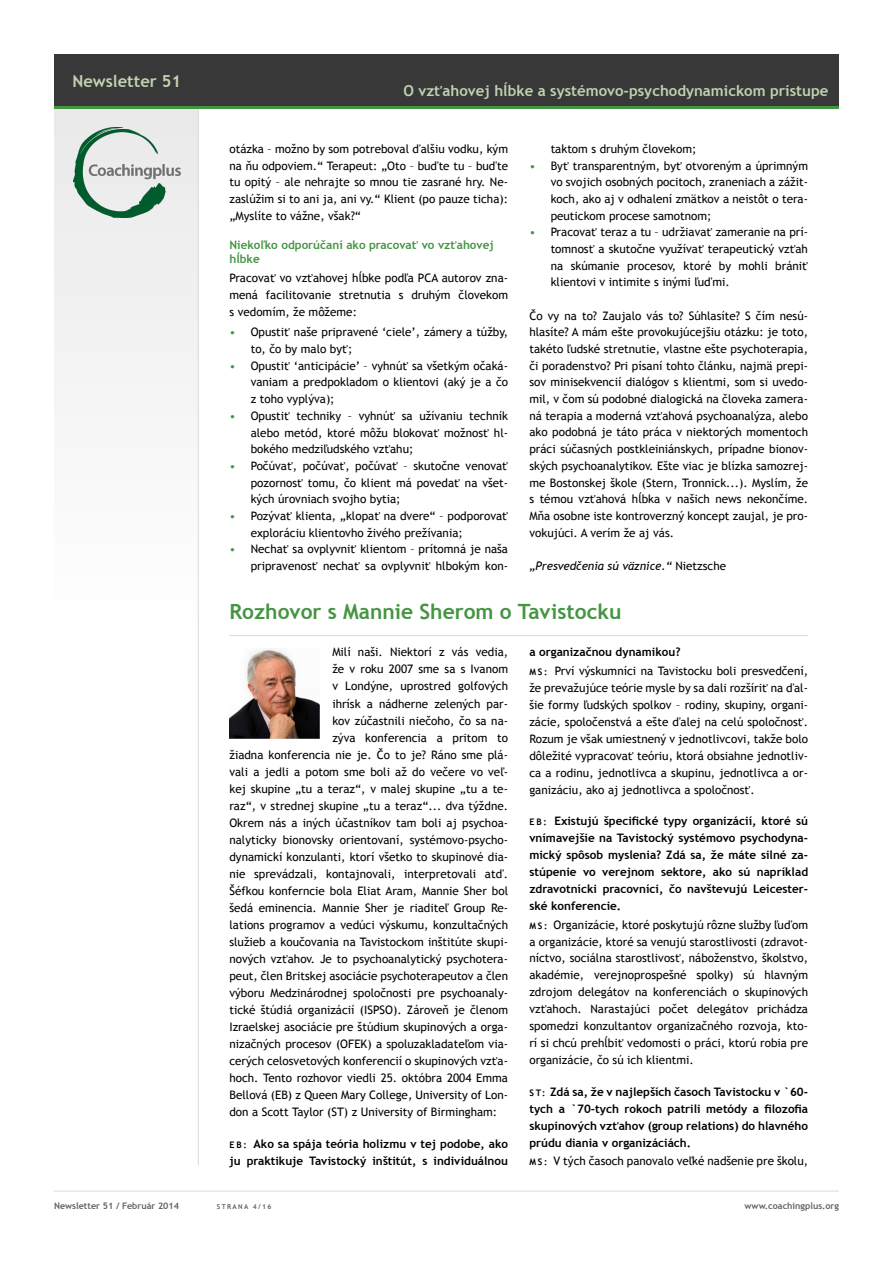
<style>
.page{position:relative;width:893px;height:1263px;background:#fff}
.page>*{position:absolute;margin:0;border:0;box-sizing:border-box;transform-origin:0 0}
.t1{font:700 21px "Trebuchet MS";color:#449542}
.t2{font:700 16.5px "Trebuchet MS";color:#c0d2b0}
.t3{font:700 15px "Trebuchet MS";color:#c0d2b0}
.t4{font:11.7px/16.6px "Trebuchet MS";color:#000;text-align:justify}
.t5{font:700 11.7px/17px "Trebuchet MS";color:#000;text-align:justify}
.t6{font:700 11.7px/14.2px "Trebuchet MS";color:#449542}
.t7{font:italic 11.7px "Trebuchet MS";color:#000}
.t8{font:700 9px "Trebuchet MS";color:#636362}
.t9{font:700 6.75px "Trebuchet MS";letter-spacing:.2em;color:#636362}
.s1{color:#449542}
.s2{font-style:normal}
.s3{font-size:9px}
.s4{font-weight:700}
.s5{font-weight:700;font-size:9px}
</style>
<div class="page">
<div style="left:54px;top:106px;width:145px;height:525px;background:#f5f5f5"></div>
<hr style="left:54px;top:1191px;width:785px;height:1px;background:#dadad9">
<hr style="left:198px;top:108px;width:1px;height:1057px;background:#dadad9">
<div style="left:54px;top:54px;width:785px;height:53px;background:#383838"></div>
<hr style="left:54px;top:106px;width:785px;height:3px;background:#449542">
<img style="left:74px;top:127px;width:106px;height:91px">
<hr style="left:229px;top:635px;width:579px;height:1px;background:#dadad9">
<img style="left:229px;top:649px;width:91px;height:89px">
<h2 class="t2" style="left:72px;top:70px;width:110px">Newsletter 51</h2>
<p class="t3" style="left:403px;top:81px;width:426px">O vzťahovej hĺbke a systémovo-psychodynamickom prístupe</p>
<p class="t4" style="left:229px;top:141px;width:280px">otázka – možno by som potreboval ďalšiu vodku, kým na ňu odpoviem.“ Terapeut: „Oto – buďte tu – buďte tu opitý – ale nehrajte so mnou tie zasrané hry. Ne&shy;zaslúžim si to ani ja, ani vy.“ Klient (po pauze ticha): „Myslíte to vážne, však?“</p>
<p class="t6" style="left:229px;top:237px;width:266px">Niekoľko odporúčaní ako pracovať vo vzťahovej hĺbke</p>
<p class="t4" style="left:229px;top:270px;width:280px">Pracovať vo vzťahovej hĺbke podľa PCA autorov zna&shy;mená facilitovanie stretnutia s druhým človekom s vedomím, že môžeme:</p>
<p class="t4" style="left:251px;top:324px;width:259px;text-indent:-21px"><span class="s1">•</span> Opustiť naše pripravené ‘ciele’, zámery a túžby, to, čo by malo byť;</p>
<p class="t4" style="left:251px;top:357px;width:259px;text-indent:-21px"><span class="s1">•</span> Opustiť ‘anticipácie’ – vyhnúť sa všetkým očaká&shy;vaniam a predpokladom o klientovi (aký je a čo z toho vyplýva);</p>
<p class="t4" style="left:251px;top:407px;width:259px;text-indent:-21px"><span class="s1">•</span> Opustiť techniky – vyhnúť sa užívaniu techník alebo metód, ktoré môžu blokovať možnosť hl&shy;bokého medziľudského vzťahu;</p>
<p class="t4" style="left:251px;top:457px;width:259px;text-indent:-21px"><span class="s1">•</span> Počúvať, počúvať, počúvať – skutočne venovať pozornosť tomu, čo klient má povedať na všet&shy;kých úrovniach svojho bytia;</p>
<p class="t4" style="left:251px;top:507px;width:259px;text-indent:-21px"><span class="s1">•</span> Pozývať klienta, „klopať na dvere“ – podporovať exploráciu klientovho živého prežívania;</p>
<p class="t4" style="left:229px;top:541px;width:280px;text-align:right"><span class="s1">•</span> Nechať sa ovplyvniť klientom – prítomná je naša pripravenosť nechať sa ovplyvniť hlbokým kon-</p>
<p class="t4" style="left:551px;top:141px;width:147px">taktom s druhým človekom;</p>
<p class="t4" style="left:551px;top:157px;width:259px;text-indent:-21px"><span class="s1">•</span> Byť transparentným, byť otvoreným a úprimným vo svojich osobných pocitoch, zraneniach a zážit&shy;koch, ako aj v odhalení zmätkov a neistôt o tera&shy;peutickom procese samotnom;</p>
<p class="t4" style="left:551px;top:224px;width:259px;text-indent:-21px"><span class="s1">•</span> Pracovať teraz a tu – udržiavať zameranie na prí&shy;tomnosť a skutočne využívať terapeutický vzťah na skúmanie procesov, ktoré by mohli brániť klientovi v intimite s inými ľuďmi.</p>
<p class="t4" style="left:529px;top:307px;width:280px">Čo vy na to? Zaujalo vás to? Súhlasíte? S čím nesú&shy;hlasíte? A mám ešte provokujúcejšiu otázku: je toto, takéto ľudské stretnutie, vlastne ešte psychoterapia, či poradenstvo? Pri písaní tohto článku, najmä prepi&shy;sov minisekvencií dialógov s klientmi, som si uvedo&shy;mil, v čom sú podobné dialogická na človeka zamera&shy;ná terapia a moderná vzťahová psychoanalýza, alebo ako podobná je táto práca v niektorých momentoch práci súčasných postkleiniánskych, prípadne bionov&shy;ských psychoanalytikov. Ešte viac je blízka samozrej&shy;me Bostonskej škole (Stern, Tronnick...). Myslím, že s témou vzťahová hĺbka v našich news nekončíme.<br>Mňa osobne iste kontroverzný koncept zaujal, je pro&shy;vokujúci. A verím že aj vás.</p>
<p class="t7" style="left:529px;top:559px;width:198px">„Presvedčenia sú väznice.“ <span class="s2">Nietzsche</span></p>
<h1 class="t1" style="left:229px;top:598px;width:393px">Rozhovor s Mannie Sherom o Tavistocku</h1>
<p class="t4" style="left:332px;top:644px;width:177px">Milí naši. Niektorí z vás vedia,</p>
<p class="t4" style="left:332px;top:661px;width:177px">že v roku 2007 sme sa s Ivanom</p>
<p class="t4" style="left:332px;top:678px;width:177px">v Londýne, uprostred golfových</p>
<p class="t4" style="left:332px;top:695px;width:177px">ihrísk a nádherne zelených par-</p>
<p class="t4" style="left:332px;top:712px;width:177px">kov zúčastnili niečoho, čo sa na-</p>
<p class="t4" style="left:332px;top:729px;width:177px">zýva konferencia a pritom to</p>
<p class="t4" style="left:229px;top:746px;width:280px">žiadna konferencia nie je. Čo to je? Ráno sme plá-</p>
<p class="t4" style="left:229px;top:763px;width:280px">vali a jedli a potom sme boli až do večere vo veľ-</p>
<p class="t4" style="left:229px;top:780px;width:280px">kej skupine „tu a teraz“, v malej skupine „tu a te-</p>
<p class="t4" style="left:229px;top:797px;width:280px">raz“, v strednej skupine „tu a teraz“... dva týždne.</p>
<p class="t4" style="left:229px;top:814px;width:280px">Okrem nás a iných účastníkov tam boli aj psychoa-</p>
<p class="t4" style="left:229px;top:831px;width:280px">nalyticky bionovsky orientovaní, systémovo-psycho-</p>
<p class="t4" style="left:229px;top:848px;width:280px">dynamickí konzulanti, ktorí všetko to skupinové dia-</p>
<p class="t4" style="left:229px;top:865px;width:280px">nie sprevádzali, kontajnovali, interpretovali atď.</p>
<p class="t4" style="left:229px;top:882px;width:280px">Šéfkou konferncie bola Eliat Aram, Mannie Sher bol</p>
<p class="t4" style="left:229px;top:899px;width:280px">šedá eminencia. Mannie Sher je riaditeľ Group Re-</p>
<p class="t4" style="left:229px;top:916px;width:280px">lations programov a vedúci výskumu, konzultačných</p>
<p class="t4" style="left:229px;top:933px;width:280px">služieb a koučovania na Tavistockom inštitúte skupi-</p>
<p class="t4" style="left:229px;top:950px;width:280px">nových vzťahov. Je to psychoanalytický psychotera-</p>
<p class="t4" style="left:229px;top:967px;width:280px">peut, člen Britskej asociácie psychoterapeutov a člen</p>
<p class="t4" style="left:229px;top:985px;width:280px">výboru Medzinárodnej spoločnosti pre psychoanaly-</p>
<p class="t4" style="left:229px;top:1002px;width:280px">tické štúdiá organizácií (ISPSO). Zároveň je členom</p>
<p class="t4" style="left:229px;top:1019px;width:280px">Izraelskej asociácie pre štúdium skupinových a orga-</p>
<p class="t4" style="left:229px;top:1036px;width:280px">nizačných procesov (OFEK) a spoluzakladateľom via-</p>
<p class="t4" style="left:229px;top:1053px;width:280px">cerých celosvetových konferencií o skupinových vzťa-</p>
<p class="t4" style="left:229px;top:1070px;width:280px">hoch. Tento rozhovor viedli 25. októbra 2004 Emma</p>
<p class="t4" style="left:229px;top:1087px;width:280px">Bellová (EB) z Queen Mary College, University of Lon-</p>
<p class="t4" style="left:229px;top:1104px;width:269px">don a Scott Taylor (ST) z University of Birmingham:</p>
<p class="t5" style="left:229px;top:1135px;width:280px"><span class="s3">E B :</span> Ako sa spája teória holizmu v tej podobe, ako ju praktikuje Tavistocký inštitút, s individuálnou</p>
<p class="t4" style="left:529px;top:643px;width:280px;line-height:18.6px"><span class="s4">a organizačnou dynamikou?<br></span><span class="s5">M S :</span> Prví výskumníci na Tavistocku boli presvedčení,</p>
<p class="t4" style="left:529px;top:679px;width:280px">že prevažujúce teórie mysle by sa dali rozšíriť na ďal&shy;šie formy ľudských spolkov – rodiny, skupiny, organi&shy;zácie, spoločenstvá a ešte ďalej na celú spoločnosť.<br>Rozum je však umiestnený v jednotlivcovi, takže bolo dôležité vypracovať teóriu, ktorá obsiahne jednotliv&shy;ca a rodinu, jednotlivca a skupinu, jednotlivca a or&shy;ganizáciu, ako aj jednotlivca a spoločnosť.</p>
<p class="t5" style="left:529px;top:813px;width:280px"><span class="s3">E B :</span> Existujú špecifické typy organizácií, ktoré sú vnímavejšie na Tavistocký systémovo psychodyna&shy;mický spôsob myslenia? Zdá sa, že máte silné za&shy;stúpenie vo verejnom sektore, ako sú napríklad zdravotnícki pracovníci, čo navštevujú Leicester&shy;ské konferencie.</p>
<p class="t4" style="left:529px;top:916px;width:280px"><span class="s5">M S :</span> Organizácie, ktoré poskytujú rôzne služby ľuďom a organizácie, ktoré sa venujú starostlivosti (zdravot&shy;níctvo, sociálna starostlivosť, náboženstvo, školstvo, akadémie, verejnoprospešné spolky) sú hlavným zdrojom delegátov na konferenciách o skupinových vzťahoch. Narastajúci počet delegátov prichádza spomedzi konzultantov organizačného rozvoja, kto&shy;rí si chcú prehĺbiť vedomosti o práci, ktorú robia pre organizácie, čo sú ich klientmi.</p>
<p class="t5" style="left:529px;top:1083px;width:280px"><span class="s3">ST :</span> Zdá sa, že v najlepších časoch Tavistocku v `60- tych a `70-tych rokoch patrili metódy a filozofia skupinových vzťahov (group relations) do hlavného prúdu diania v organizáciách.</p>
<p class="t4" style="left:529px;top:1153px;width:280px"><span class="s5">M S :</span> V tých časoch panovalo veľké nadšenie pre školu,</p>
<p class="t8" style="left:54px;top:1200px;width:127px">Newsletter 51 / Február 2014</p>
<p class="t9" style="left:217px;top:1202px;width:56px">strana 4/16</p>
<p class="t8" style="left:745px;top:1200px;width:96px">www.coachingplus.org</p>
</div>
